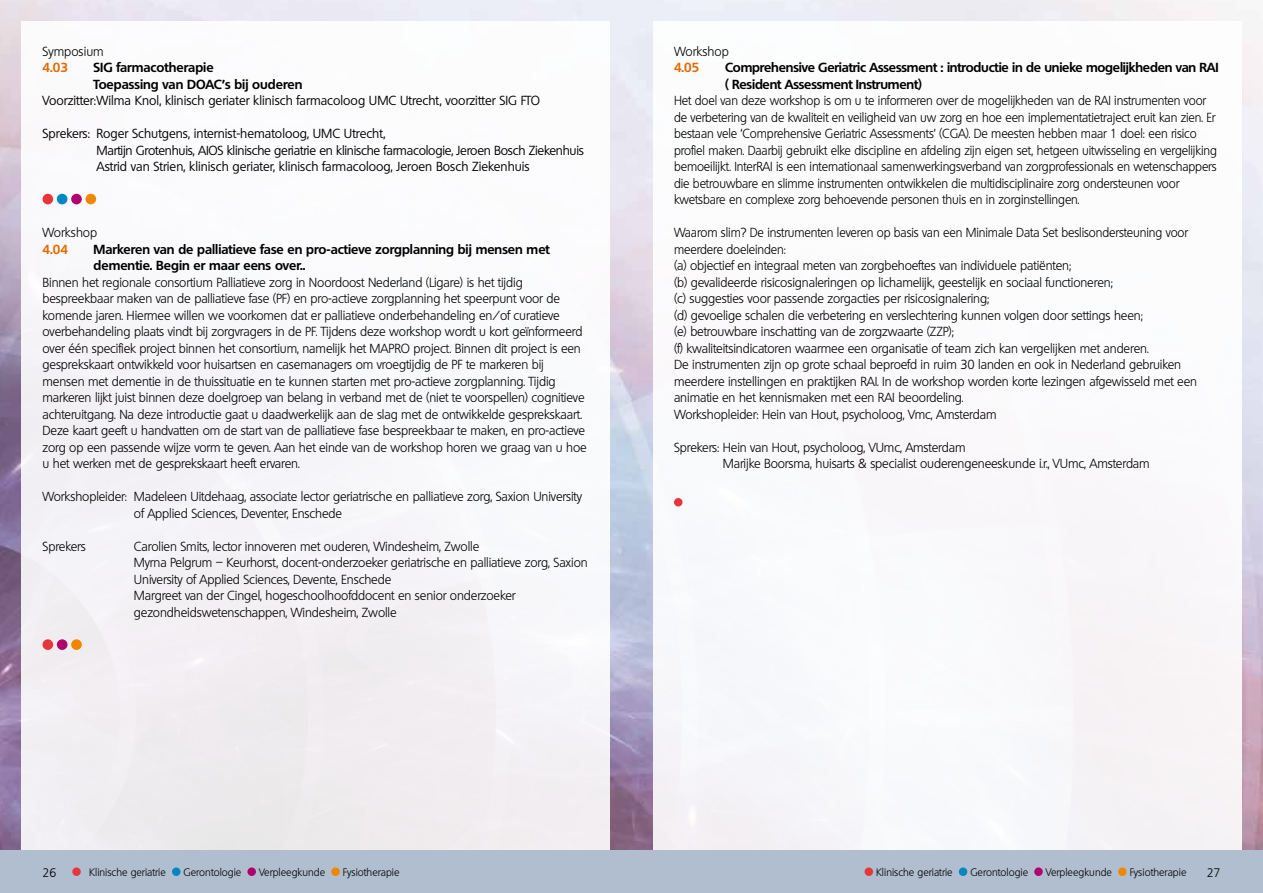
<style>
.page{position:relative;width:1263px;height:893px;background:#fff}
.page>*{position:absolute;margin:0;border:0;box-sizing:border-box;transform-origin:0 0}
.t1{font:300 12.75px/16.5px "Quebec";letter-spacing:-.01em;color:#000}
.t2{font:12.75px/16.5px "Quebec";color:#000}
.t3{font:700 12.75px/16.5px "Quebec";letter-spacing:-.005em;color:#000}
.t4{font:700 12.75px "Quebec";color:#e16a03}
.t5{font:300 12px "Quebec";color:#000}
.t6{font:300 10.5px "Quebec";color:#000}
</style>
<div class="page">
<img style="left:0;top:0;width:1263px;height:850px">
<div style="left:21px;top:21px;width:589px;height:829px;background:#f7f7fa"></div>
<div style="left:653px;top:21px;width:589px;height:829px;background:#fff"></div>
<div style="left:0;top:850px;width:631px;height:43px;background:#b0becf"></div>
<div style="left:631px;top:850px;width:632px;height:43px;background:#b0becf"></div>
<div style="left:72px;top:867px;width:9px;height:9px;background:#e73639;border-radius:50%"></div>
<div style="left:172px;top:867px;width:9px;height:9px;background:#0088c2;border-radius:50%"></div>
<div style="left:247px;top:867px;width:9px;height:9px;background:#b0026c;border-radius:50%"></div>
<div style="left:331px;top:867px;width:9px;height:9px;background:#f18700;border-radius:50%"></div>
<div style="left:864px;top:867px;width:9px;height:9px;background:#e73639;border-radius:50%"></div>
<div style="left:959px;top:867px;width:8px;height:9px;background:#0088c2;border-radius:50%"></div>
<div style="left:1034px;top:867px;width:9px;height:9px;background:#b0026c;border-radius:50%"></div>
<div style="left:1118px;top:867px;width:8px;height:9px;background:#f18700;border-radius:50%"></div>
<div style="left:43px;top:194px;width:10px;height:10px;background:#e73639;border-radius:50%"></div>
<div style="left:57px;top:194px;width:10px;height:10px;background:#0088c2;border-radius:50%"></div>
<div style="left:71px;top:194px;width:11px;height:10px;background:#b0026c;border-radius:50%"></div>
<div style="left:86px;top:194px;width:10px;height:10px;background:#f18700;border-radius:50%"></div>
<div style="left:43px;top:639px;width:10px;height:11px;background:#e73639;border-radius:50%"></div>
<div style="left:57px;top:639px;width:10px;height:11px;background:#b0026c;border-radius:50%"></div>
<div style="left:71px;top:639px;width:11px;height:11px;background:#f18700;border-radius:50%"></div>
<div style="left:674px;top:498px;width:8px;height:8px;background:#e73639;border-radius:50%"></div>
<p class="t1" style="left:43px;top:43px;width:63px">Symposium</p>
<p class="t4" style="left:43px;top:59px;width:27px">4.03</p>
<p class="t3" style="left:94px;top:59px;width:210px">SIG farmacotherapie<br>Toepassing van DOAC’s bij ouderen</p>
<p class="t2" style="left:43px;top:92px;width:499px">Voorzitter:Wilma Knol, klinisch geriater klinisch farmacoloog UMC Utrecht, voorzitter SIG FTO</p>
<p class="t2" style="left:97px;top:125px;width:489px;text-indent:-54px">Sprekers: Roger Schutgens, internist-hematoloog, UMC Utrecht,<br>Martijn Grotenhuis, AIOS klinische geriatrie en klinische farmacologie, Jeroen Bosch Ziekenhuis<br>Astrid van Strien, klinisch geriater, klinisch farmacoloog, Jeroen Bosch Ziekenhuis</p>
<p class="t1" style="left:43px;top:225px;width:56px">Workshop</p>
<p class="t4" style="left:43px;top:241px;width:27px">4.04</p>
<p class="t3" style="left:94px;top:241px;width:458px">Markeren van de palliatieve fase en pro-actieve zorgplanning bij mensen met dementie. Begin er maar eens over..</p>
<p class="t1" style="left:43px;top:274px;width:546px">Binnen het regionale consortium Palliatieve zorg in Noordoost Nederland (Ligare) is het tijdig bespreekbaar maken van de palliatieve fase (PF) en pro-actieve zorgplanning het speerpunt voor de komende jaren. Hiermee willen we voorkomen dat er palliatieve onderbehandeling en/of curatieve overbehandeling plaats vindt bij zorgvragers in de PF. Tijdens deze workshop wordt u kort geïnformeerd over één specifiek project binnen het consortium, namelijk het MAPRO project. Binnen dit project is een gesprekskaart ontwikkeld voor huisartsen en casemanagers om vroegtijdig de PF te markeren bij mensen met dementie in de thuissituatie en te kunnen starten met pro-actieve zorgplanning. Tijdig markeren lijkt juist binnen deze doelgroep van belang in verband met de (niet te voorspellen) cognitieve achteruitgang. Na deze introductie gaat u daadwerkelijk aan de slag met de ontwikkelde gesprekskaart.<br>Deze kaart geeft u handvatten om de start van de palliatieve fase bespreekbaar te maken, en pro-actieve zorg op een passende wijze vorm te geven. Aan het einde van de workshop horen we graag van u hoe u het werken met de gesprekskaart heeft ervaren.</p>
<p class="t1" style="left:134px;top:489px;width:450px;text-indent:-91px">Workshopleider: Madeleen Uitdehaag, associate lector geriatrische en palliatieve zorg, Saxion University of Applied Sciences, Deventer, Enschede</p>
<p class="t1" style="left:43px;top:538px;width:45px">Sprekers</p>
<p class="t1" style="left:134px;top:538px;width:455px">Carolien Smits, lector innoveren met ouderen, Windesheim, Zwolle<br>Myrna Pelgrum – Keurhorst, docent-onderzoeker geriatrische en palliatieve zorg, Saxion University of Applied Sciences, Devente, Enschede<br>Margreet van der Cingel, hogeschoolhoofddocent en senior onderzoeker gezondheidswetenschappen, Windesheim, Zwolle</p>
<p class="t1" style="left:674px;top:43px;width:56px">Workshop</p>
<p class="t4" style="left:674px;top:59px;width:27px">4.05</p>
<p class="t3" style="left:725px;top:59px;width:495px">Comprehensive Geriatric Assessment : introductie in de unieke mogelijkheden van RAI ( Resident Assessment Instrument)</p>
<p class="t1" style="left:674px;top:93px;width:545px">Het doel van deze workshop is om u te informeren over de mogelijkheden van de RAI instrumenten voor de verbetering van de kwaliteit en veiligheid van uw zorg en hoe een implementatietraject eruit kan zien. Er bestaan vele ‘Comprehensive Geriatric Assessments’ (CGA). De meesten hebben maar 1 doel: een risico profiel maken. Daarbij gebruikt elke discipline en afdeling zijn eigen set, hetgeen uitwisseling en vergelijking bemoeilijkt. InterRAI is een internationaal samenwerkingsverband van zorgprofessionals en wetenschappers die betrouwbare en slimme instrumenten ontwikkelen die multidisciplinaire zorg ondersteunen voor kwetsbare en complexe zorg behoevende personen thuis en in zorginstellingen.</p>
<p class="t1" style="left:674px;top:225px;width:525px">Waarom slim? De instrumenten leveren op basis van een Minimale Data Set beslisondersteuning voor meerdere doeleinden:<br>(a) objectief en integraal meten van zorgbehoeftes van individuele patiënten;<br>(b) gevalideerde risicosignaleringen op lichamelijk, geestelijk en sociaal functioneren;<br>(c) suggesties voor passende zorgacties per risicosignalering;<br>(d) gevoelige schalen die verbetering en verslechtering kunnen volgen door settings heen;<br>(e) betrouwbare inschatting van de zorgzwaarte (ZZP);<br>(f) kwaliteitsindicatoren waarmee een organisatie of team zich kan vergelijken met anderen.<br>De instrumenten zijn op grote schaal beproefd in ruim 30 landen en ook in Nederland gebruiken meerdere instellingen en praktijken RAI. In de workshop worden korte lezingen afgewisseld met een animatie en het kennismaken met een RAI beoordeling.<br>Workshopleider: Hein van Hout, psycholoog, Vmc, Amsterdam</p>
<p class="t1" style="left:723px;top:439px;width:428px;text-indent:-49px">Sprekers: Hein van Hout, psycholoog, VUmc, Amsterdam<br>Marijke Boorsma, huisarts &amp; specialist ouderengeneeskunde i.r., VUmc, Amsterdam</p>
<p class="t5" style="left:43px;top:865px;width:15px">26</p>
<p class="t6" style="left:89px;top:865px;width:78px">Klinische geriatrie</p>
<p class="t6" style="left:184px;top:865px;width:59px">Gerontologie</p>
<p class="t6" style="left:259px;top:865px;width:68px">Verpleegkunde</p>
<p class="t6" style="left:343px;top:865px;width:58px">Fysiotherapie</p>
<p class="t6" style="left:876px;top:865px;width:78px">Klinische geriatrie</p>
<p class="t6" style="left:970px;top:865px;width:59px">Gerontologie</p>
<p class="t6" style="left:1046px;top:865px;width:68px">Verpleegkunde</p>
<p class="t6" style="left:1130px;top:865px;width:58px">Fysiotherapie</p>
<p class="t5" style="left:1207px;top:865px;width:15px">27</p>
</div>
